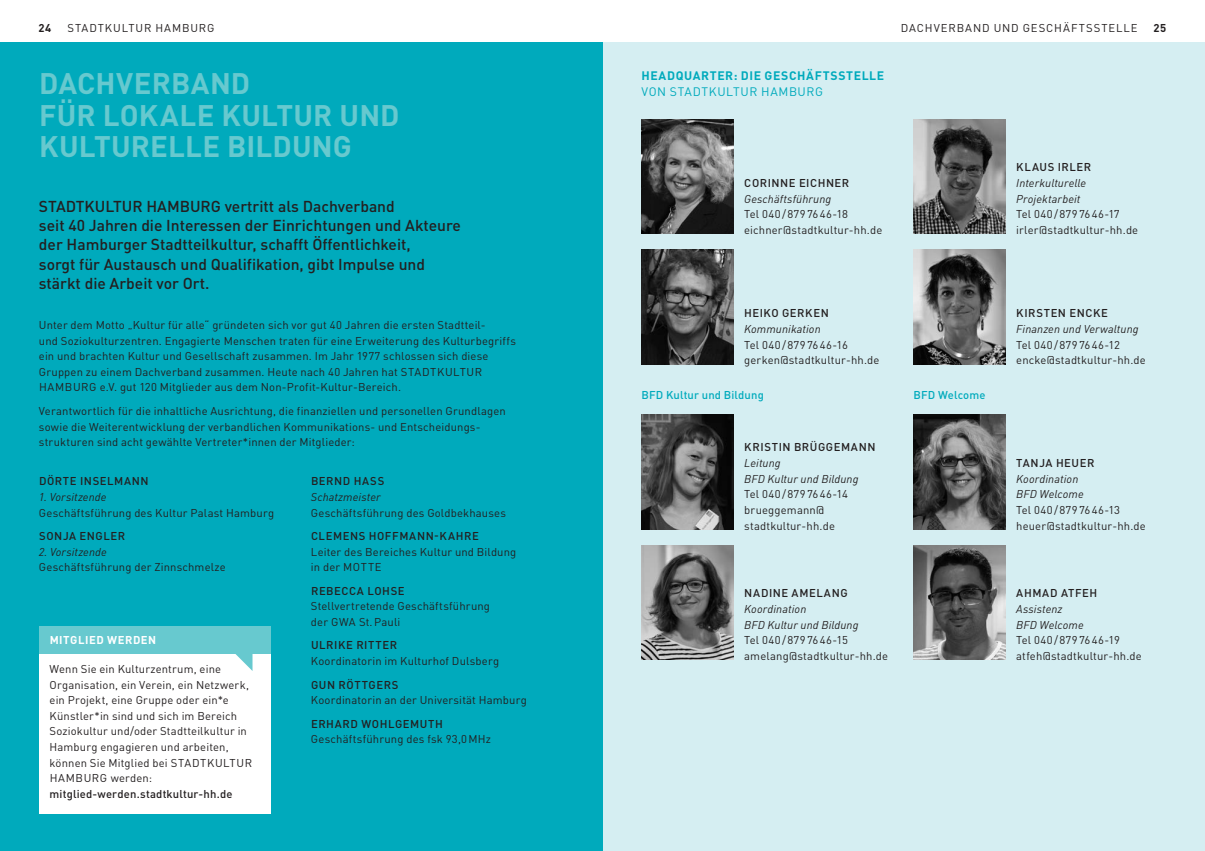
<style>
.page{position:relative;width:1205px;height:851px;background:#fff}
.page>*{position:absolute;margin:0;border:0;box-sizing:border-box;transform-origin:0 0}
.t1{font:700 29.38px/31.2px "DINOT";letter-spacing:.005em;color:#67c9cf}
.t2{font:500 15.62px/19.4px "DINOT";color:#231f20}
.t3{font:700 12.25px "DINOT";letter-spacing:.05em;color:#00aabc}
.t4{font:12.25px "DINOT";letter-spacing:.045em;color:#00aabc}
.t5{font:11.25px/15.6px "DINOT";letter-spacing:.015em;color:#231f20}
.t6{font:italic 11.25px/15.6px "DINOT";letter-spacing:.01em;color:#231f20}
.t7{font:500 11.25px "DINOT";letter-spacing:.05em;color:#231f20}
.t8{font:500 11.25px "DINOT";letter-spacing:.015em;color:#231f20}
.t9{font:11.25px "DINOT";letter-spacing:.085em;color:#231f20}
.t10{font:500 11.25px "DINOT";letter-spacing:.01em;color:#00aabc}
.t11{font:11.25px "DINOT";letter-spacing:.075em;color:#231f20}
.t12{font:700 11.25px "DINOT";letter-spacing:.045em;color:#fff}
.t13{font:700 11.25px "DINOT";color:#231f20}
</style>
<div class="page">
<div style="left:602px;top:43px;width:603px;height:807px;background:#d5eef2"></div>
<div style="left:0;top:43px;width:602px;height:807px;background:#00aabc"></div>
<img style="left:641px;top:119px;width:92px;height:115px">
<img style="left:913px;top:119px;width:92px;height:115px">
<img style="left:641px;top:249px;width:92px;height:115px">
<img style="left:913px;top:249px;width:92px;height:115px">
<img style="left:641px;top:415px;width:92px;height:114px">
<img style="left:913px;top:415px;width:92px;height:114px">
<img style="left:641px;top:545px;width:92px;height:114px">
<img style="left:913px;top:545px;width:92px;height:114px">
<div style="left:39px;top:651px;width:231px;height:162px;background:#fff"></div>
<svg style="left:233px;top:653px;width:19px;height:18px"></svg>
<div style="left:39px;top:625px;width:231px;height:28px;background:#67c9cf"></div>
<p class="t13" style="left:39px;top:20px;width:14px">24</p>
<p class="t11" style="left:67px;top:21px;width:149px">STADTKULTUR HAMBURG</p>
<p class="t9" style="left:901px;top:21px;width:238px">DACHVERBAND UND GESCHÄFTSSTELLE</p>
<p class="t13" style="left:1153px;top:20px;width:14px">25</p>
<h1 class="t1" style="left:39px;top:67px;width:362px">DACHVERBAND<br>FÜR LOKALE KULTUR UND<br>KULTURELLE BILDUNG</h1>
<p class="t2" style="left:39px;top:196px;width:423px">STADTKULTUR HAMBURG vertritt als Dachverband<br>seit 40 Jahren die Interessen der Einrichtungen und Akteure der Hamburger Stadtteilkultur, schafft Öffentlichkeit,<br>sorgt für Austausch und Qualifikation, gibt Impulse und stärkt die Arbeit vor Ort.</p>
<p class="t5" style="left:39px;top:317px;width:478px">Unter dem Motto „Kultur für alle“ gründeten sich vor gut 40 Jahren die ersten Stadtteil-<br>und Soziokulturzentren. Engagierte Menschen traten für eine Erweiterung des Kulturbegriffs ein und brachten Kultur und Gesellschaft zusammen. Im Jahr 1977 schlossen sich diese Gruppen zu einem Dachverband zusammen. Heute nach 40 Jahren hat STADTKULTUR HAMBURG e.V. gut 120 Mitglieder aus dem Non-Profit-Kultur-Bereich.</p>
<p class="t5" style="left:39px;top:403px;width:468px">Verantwortlich für die inhaltliche Ausrichtung, die finanziellen und personellen Grundlagen sowie die Weiterentwicklung der verbandlichen Kommunikations- und Entscheidungs&shy;strukturen sind acht gewählte Vertreter*innen der Mitglieder:</p>
<p class="t7" style="left:39px;top:474px;width:111px">DÖRTE INSELMANN</p>
<p class="t6" style="left:39px;top:488px;width:69px">1. Vorsitzende</p>
<p class="t5" style="left:39px;top:504px;width:237px">Geschäftsführung des Kultur Palast Hamburg</p>
<p class="t7" style="left:39px;top:528px;width:88px">SONJA ENGLER</p>
<p class="t6" style="left:39px;top:543px;width:69px">2. Vorsitzende</p>
<p class="t5" style="left:39px;top:559px;width:188px">Geschäftsführung der Zinnschmelze</p>
<p class="t12" style="left:50px;top:632px;width:108px">MITGLIED WERDEN</p>
<p class="t5" style="left:50px;top:660px;width:204px">Wenn Sie ein Kulturzentrum, eine Organisation, ein Verein, ein Netzwerk, ein Projekt, eine Gruppe oder ein*e Künstler*in sind und sich im Bereich Soziokultur und/oder Stadtteilkultur in Hamburg engagieren und arbeiten, können Sie Mitglied bei STADTKULTUR HAMBURG werden:</p>
<p class="t8" style="left:50px;top:786px;width:184px">mitglied-werden.stadtkultur-hh.de</p>
<p class="t7" style="left:311px;top:474px;width:75px">BERND HASS</p>
<p class="t6" style="left:311px;top:488px;width:71px">Schatzmeister</p>
<p class="t5" style="left:311px;top:504px;width:197px">Geschäftsführung des Goldbekhauses</p>
<p class="t7" style="left:311px;top:528px;width:169px">CLEMENS HOFFMANN-KAHRE</p>
<p class="t5" style="left:311px;top:543px;width:207px">Leiter des Bereiches Kultur und Bildung in der MOTTE</p>
<p class="t7" style="left:311px;top:583px;width:95px">REBECCA LOHSE</p>
<p class="t5" style="left:311px;top:598px;width:181px">Stellvertretende Geschäftsführung der GWA St. Pauli</p>
<p class="t7" style="left:311px;top:638px;width:88px">ULRIKE RITTER</p>
<p class="t5" style="left:311px;top:653px;width:190px">Koordinatorin im Kulturhof Dulsberg</p>
<p class="t7" style="left:311px;top:677px;width:89px">GUN RÖTTGERS</p>
<p class="t5" style="left:311px;top:692px;width:217px">Koordinatorin an der Universität Hamburg</p>
<p class="t7" style="left:311px;top:716px;width:133px">ERHARD WOHLGEMUTH</p>
<p class="t5" style="left:311px;top:731px;width:181px">Geschäftsführung des fsk 93,0MHz</p>
<p class="t3" style="left:641px;top:68px;width:244px">HEADQUARTER: DIE GESCHÄFTSSTELLE</p>
<p class="t4" style="left:641px;top:84px;width:183px">VON STADTKULTUR HAMBURG</p>
<p class="t7" style="left:744px;top:176px;width:106px">CORINNE EICHNER</p>
<p class="t6" style="left:744px;top:191px;width:89px">Geschäftsführung</p>
<p class="t5" style="left:744px;top:206px;width:140px">Tel 040/8797646-18 eichner@stadtkultur-hh.de</p>
<p class="t7" style="left:744px;top:306px;width:86px">HEIKO GERKEN</p>
<p class="t6" style="left:744px;top:321px;width:78px">Kommunikation</p>
<p class="t5" style="left:744px;top:336px;width:137px">Tel 040/8797646-16 gerken@stadtkultur-hh.de</p>
<p class="t10" style="left:641px;top:388px;width:124px">BFD Kultur und Bildung</p>
<p class="t10" style="left:913px;top:388px;width:74px">BFD Welcome</p>
<p class="t7" style="left:744px;top:440px;width:133px">KRISTIN BRÜGGEMANN</p>
<p class="t6" style="left:744px;top:455px;width:116px">Leitung<br>BFD Kultur und Bildung</p>
<p class="t5" style="left:744px;top:486px;width:105px">Tel 040/8797646-14 brueggemann@ stadtkultur-hh.de</p>
<p class="t7" style="left:744px;top:586px;width:105px">NADINE AMELANG</p>
<p class="t6" style="left:744px;top:600px;width:116px">Koordination<br>BFD Kultur und Bildung</p>
<p class="t5" style="left:744px;top:632px;width:145px">Tel 040/8797646-15 amelang@stadtkultur-hh.de</p>
<p class="t7" style="left:1016px;top:160px;width:76px">KLAUS IRLER</p>
<p class="t6" style="left:1016px;top:175px;width:71px">Interkulturelle<br>Projektarbeit</p>
<p class="t5" style="left:1016px;top:206px;width:123px">Tel 040/8797646-17 irler@stadtkultur-hh.de</p>
<p class="t7" style="left:1016px;top:306px;width:93px">KIRSTEN ENCKE</p>
<p class="t6" style="left:1016px;top:321px;width:124px">Finanzen und Verwaltung</p>
<p class="t5" style="left:1016px;top:336px;width:131px">Tel 040/8797646-12 encke@stadtkultur-hh.de</p>
<p class="t7" style="left:1016px;top:455px;width:80px">TANJA HEUER</p>
<p class="t6" style="left:1016px;top:470px;width:69px">Koordination<br>BFD Welcome</p>
<p class="t5" style="left:1016px;top:502px;width:131px">Tel 040/8797646-13 heuer@stadtkultur-hh.de</p>
<p class="t7" style="left:1016px;top:586px;width:82px">AHMAD ATFEH</p>
<p class="t6" style="left:1016px;top:600px;width:69px">Assistenz<br>BFD Welcome</p>
<p class="t5" style="left:1016px;top:632px;width:127px">Tel 040/8797646-19 atfeh@stadtkultur-hh.de</p>
</div>
